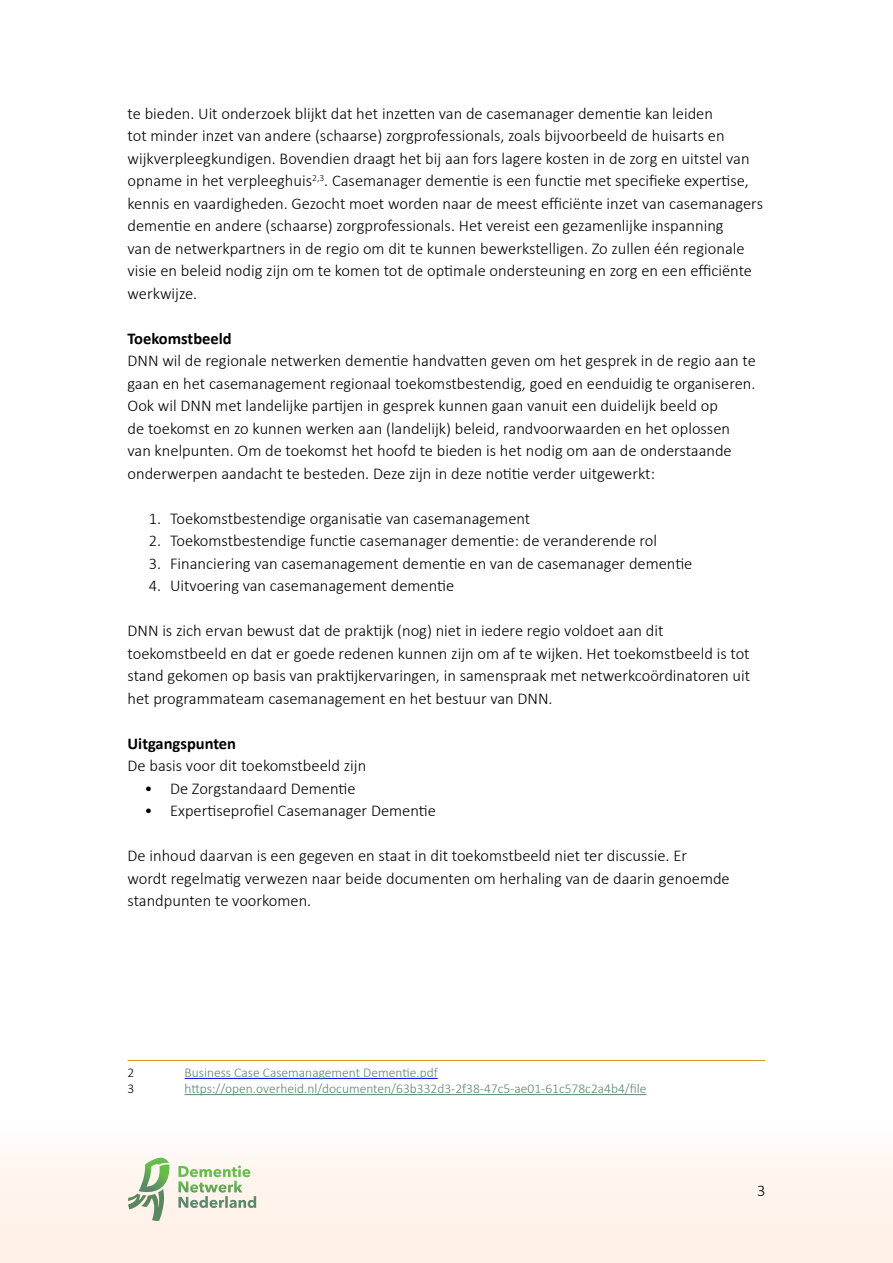
<style>
.page{position:relative;width:893px;height:1263px;background:#fff}
.page>*{position:absolute;margin:0;border:0;box-sizing:border-box;transform-origin:0 0}
.t1{font:300 16.5px/22.5px "Calibri";color:#000}
.t2{font:700 16.5px "Calibri";color:#000}
.t3{font:300 13.5px "Calibri";color:#5a8868}
.t4{font:300 13.5px "Calibri";color:#000}
</style>
<div class="page">
<div style="left:0;top:1125px;width:893px;height:138px;background:#fff1e7"></div>
<svg style="left:128px;top:1158px;width:41px;height:63px"></svg>
<svg style="left:178px;top:1165px;width:78px;height:43px"></svg>
<hr style="left:128px;top:1060px;width:637px;height:1px;background:#d79d1a">
<hr style="left:185px;top:1078px;width:253px;height:1px;background:#00f">
<hr style="left:185px;top:1094px;width:461px;height:1px;background:#5a8868">
<p class="t1" style="left:128px;top:102px;width:637px">te bieden. Uit onderzoek blijkt dat het inzetten van de casemanager dementie kan leiden<br>tot minder inzet van andere (schaarse) zorgprofessionals, zoals bijvoorbeeld de huisarts en wijkverpleegkundigen. Bovendien draagt het bij aan fors lagere kosten in de zorg en uitstel van opname in het verpleeghuis<sup>2,3</sup>. Casemanager dementie is een functie met specifieke expertise, kennis en vaardigheden. Gezocht moet worden naar de meest efficiënte inzet van casemanagers dementie en andere (schaarse) zorgprofessionals. Het vereist een gezamenlijke inspanning<br>van de netwerkpartners in de regio om dit te kunnen bewerkstelligen. Zo zullen één regionale visie en beleid nodig zijn om te komen tot de optimale ondersteuning en zorg en een efficiënte werkwijze.</p>
<p class="t2" style="left:128px;top:327px;width:106px">Toekomstbeeld</p>
<p class="t1" style="left:128px;top:349px;width:630px">DNN wil de regionale netwerken dementie handvatten geven om het gesprek in de regio aan te gaan en het casemanagement regionaal toekomstbestendig, goed en eenduidig te organiseren.<br>Ook wil DNN met landelijke partijen in gesprek kunnen gaan vanuit een duidelijk beeld op<br>de toekomst en zo kunnen werken aan (landelijk) beleid, randvoorwaarden en het oplossen van knelpunten. Om de toekomst het hoofd te bieden is het nodig om aan de onderstaande onderwerpen aandacht te besteden. Deze zijn in deze notitie verder uitgewerkt:</p>
<p class="t1" style="left:149px;top:507px;width:383px">1. Toekomstbestendige organisatie van casemanagement</p>
<p class="t1" style="left:149px;top:529px;width:510px">2. Toekomstbestendige functie casemanager dementie: de veranderende rol</p>
<p class="t1" style="left:149px;top:552px;width:545px">3. Financiering van casemanagement dementie en van de casemanager dementie</p>
<p class="t1" style="left:149px;top:574px;width:307px">4. Uitvoering van casemanagement dementie</p>
<p class="t1" style="left:128px;top:619px;width:624px">DNN is zich ervan bewust dat de praktijk (nog) niet in iedere regio voldoet aan dit toekomstbeeld en dat er goede redenen kunnen zijn om af te wijken. Het toekomstbeeld is tot stand gekomen op basis van praktijkervaringen, in samenspraak met netwerkcoördinatoren uit het programmateam casemanagement en het bestuur van DNN.</p>
<p class="t2" style="left:128px;top:732px;width:110px">Uitgangspunten</p>
<p class="t1" style="left:128px;top:754px;width:240px">De basis voor dit toekomstbeeld zijn</p>
<p class="t1" style="left:145px;top:777px;width:213px">• De Zorgstandaard Dementie</p>
<p class="t1" style="left:145px;top:799px;width:293px">• Expertiseprofiel Casemanager Dementie</p>
<p class="t1" style="left:128px;top:844px;width:604px">De inhoud daarvan is een gegeven en staat in dit toekomstbeeld niet ter discussie. Er wordt regelmatig verwezen naar beide documenten om herhaling van de daarin genoemde standpunten te voorkomen.</p>
<p class="t4" style="left:128px;top:1064px;width:8px">2</p>
<p class="t3" style="left:185px;top:1064px;width:255px">Business Case Casemanagement Dementie.pdf</p>
<p class="t4" style="left:128px;top:1080px;width:8px">3</p>
<p class="t3" style="left:185px;top:1080px;width:463px">https://open.overheid.nl/documenten/63b332d3-2f38-47c5-ae01-61c578c2a4b4/file</p>
<p class="t1" style="left:757px;top:1179px;width:10px">3</p>
</div>
